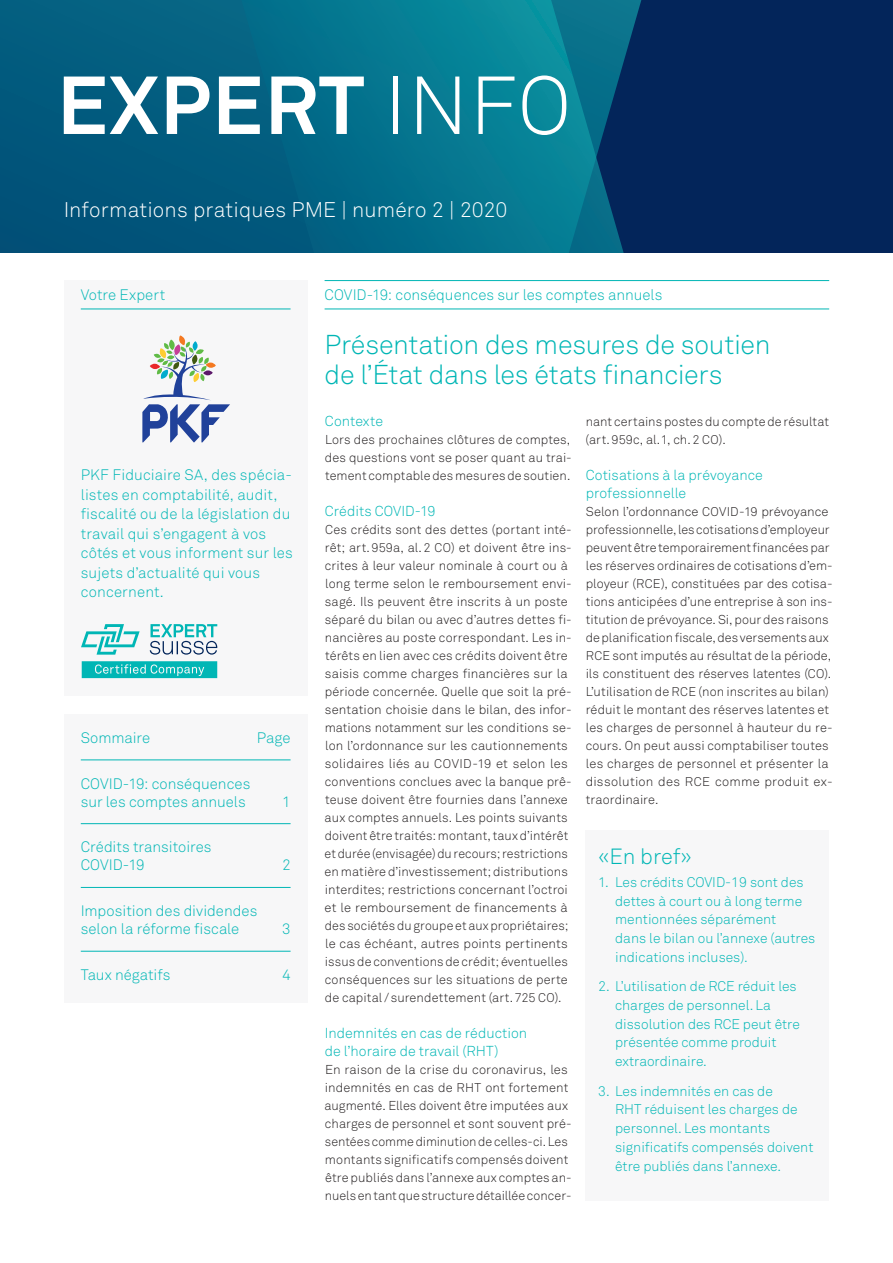
<style>
.page{position:relative;width:893px;height:1263px;background:#fff}
.page>*{position:absolute;margin:0;border:0;box-sizing:border-box;transform-origin:0 0}
.t1{font:700 81px "Akkurat Pro";letter-spacing:.02em;color:#fff}
.t2{font:27px/30px "Akkurat Light Pro";letter-spacing:-.015em;color:#00b6b5}
.t3{font:21.75px "Akkurat Light Pro";letter-spacing:-.005em;color:#00b6b5}
.t4{font:21px "Akkurat Light Pro";letter-spacing:.005em;color:#fff}
.t5{font:15px/19.5px "Akkurat Light Pro";letter-spacing:.005em;color:#00b6b5}
.t6{font:14.25px/18px "Akkurat Light Pro";color:#00b6b5}
.t7{font:13.8px/18.8px "Akkurat Light Pro";color:#00b6b5}
.t8{font:12.75px/18px "Akkurat Light Pro";letter-spacing:.005em;color:#231f20}
.s1{font-family:"Akkurat Light Pro";font-weight:400}
.s2{font-size:12.45px}
</style>
<div class="page">
<hr style="left:325px;top:280px;width:504px;height:1px;background:#00b6b5">
<hr style="left:325px;top:309px;width:504px;height:1px;background:#00b6b5">
<div style="left:585px;top:830px;width:244px;height:370px;background:#f7f7f8"></div>
<div style="left:64px;top:714px;width:244px;height:288px;background:#f7f7f8"></div>
<hr style="left:81px;top:759px;width:210px;height:1px;background:#00b6b5">
<hr style="left:81px;top:823px;width:210px;height:1px;background:#00b6b5">
<hr style="left:81px;top:887px;width:210px;height:1px;background:#00b6b5">
<hr style="left:81px;top:951px;width:210px;height:1px;background:#00b6b5">
<svg style="left:0;top:0;width:225px;height:253px;background:#02597d"></svg>
<svg style="left:225px;top:0;width:668px;height:253px;background:#045278"></svg>
<div style="left:64px;top:280px;width:244px;height:416px;background:#f7f7f8"></div>
<hr style="left:81px;top:309px;width:210px;height:1px;background:#00b6b5">
<svg style="left:142px;top:335px;width:88px;height:107px"></svg>
<svg style="left:150px;top:624px;width:67px;height:31px"></svg>
<svg style="left:81px;top:624px;width:59px;height:31px"></svg>
<svg style="left:82px;top:661px;width:135px;height:17px;background:#20bebd"></svg>
<h1 class="t1" style="left:57px;top:55px;width:515px">EXPERT <span class="s1">INFO</span></h1>
<h3 class="t4" style="left:64px;top:197px;width:445px">Informations pratiques PME | numéro 2 | 2020</h3>
<p class="t5" style="left:81px;top:285px;width:86px">Votre Expert</p>
<p class="t5" style="left:81px;top:465px;width:214px">PKF Fiduciaire SA, des spécia&shy;listes en comptabilité, audit, fiscalité ou de la législation du travail qui s’engagent à vos côtés et vous informent sur les sujets d’actualité qui vous concernent.</p>
<p class="t5" style="left:81px;top:728px;width:71px">Sommaire</p>
<p class="t5" style="left:257px;top:728px;width:35px">Page</p>
<p class="t5" style="left:81px;top:775px;width:171px;line-height:18px">COVID-19: conséquences sur les comptes annuels</p>
<p class="t5" style="left:282px;top:792px;width:10px">1</p>
<p class="t5" style="left:81px;top:838px;width:132px;line-height:18px">Crédits transitoires<br>COVID-19</p>
<p class="t5" style="left:81px;top:902px;width:178px;line-height:18px">Imposition des dividendes selon la réforme fiscale</p>
<p class="t5" style="left:282px;top:856px;width:10px">2</p>
<p class="t5" style="left:282px;top:919px;width:10px">3</p>
<p class="t5" style="left:81px;top:965px;width:91px">Taux négatifs</p>
<p class="t5" style="left:282px;top:965px;width:10px">4</p>
<p class="t5" style="left:325px;top:285px;width:339px">COVID-19: conséquences sur les comptes annuels</p>
<h2 class="t2" style="left:325px;top:330px;width:447px">Présentation des mesures de soutien de l’État dans les états financiers</h2>
<p class="t6" style="left:325px;top:412px;width:60px">Contexte</p>
<p class="t8" style="left:325px;top:431px;width:248px;text-align:justify">Lors des prochaines clôtures de comptes, des questions vont se poser quant au trai&shy;tement comptable des mesures de soutien.</p>
<p class="t6" style="left:325px;top:502px;width:112px">Crédits COVID-19</p>
<p class="t8" style="left:325px;top:521px;width:249px">Ces crédits sont des dettes (portant inté&shy;rêt; art.<span class="s2">959</span>a, al.<span class="s2">2 CO</span>) et doivent être ins&shy;crites à leur valeur nominale à court ou à long terme selon le remboursement envi&shy;sagé. Ils peuvent être inscrits à un poste séparé du bilan ou avec d’autres dettes fi&shy;nancières au poste correspondant. Les in&shy;térêts en lien avec ces crédits doivent être saisis comme charges financières sur la période concernée. Quelle que soit la pré&shy;sentation choisie dans le bilan, des infor&shy;mations notamment sur les conditions se&shy;lon l’ordonnance sur les cautionnements solidaires liés au <span class="s2">COVID</span>-<span class="s2">19</span> et selon les conventions conclues avec la banque prê&shy;teuse doivent être fournies dans l’annexe aux comptes annuels. Les points suivants doivent être traités: montant, taux d’intérêt et durée (envisagée) du recours; restrictions en matière d’investissement; distributions interdites; restrictions concernant l’octroi et le remboursement de financements à des sociétés du groupe et aux propriétaires; le cas échéant, autres points pertinents issus de conventions de crédit; éventuelles conséquences sur les situations de perte de capital/surendettement (art.<span class="s2">725 CO</span>).</p>
<p class="t6" style="left:325px;top:1024px;width:204px">Indemnités en cas de réduction de l’horaire de travail (RHT)</p>
<p class="t8" style="left:325px;top:1061px;width:249px">En raison de la crise du coronavirus, les indemnités en cas de <span class="s2">RHT</span> ont fortement augmenté. Elles doivent être imputées aux charges de personnel et sont souvent pré&shy;sentées comme diminution de celles-ci. Les montants significatifs compensés doivent être publiés dans l’annexe aux comptes an&shy;nuels en tant que structure détaillée concer-</p>
<p class="t8" style="left:586px;top:413px;width:245px">nant certains postes du compte de résultat (art.<span class="s2">959</span>c, al.<span class="s2">1</span>, ch.<span class="s2">2 CO</span>).</p>
<p class="t6" style="left:586px;top:466px;width:179px">Cotisations à la prévoyance professionnelle</p>
<p class="t8" style="left:586px;top:503px;width:248px">Selon l’ordonnance <span class="s2">COVID</span>-<span class="s2">19</span> prévoyance professionnelle, les cotisations d’employeur peuvent être temporairement financées par les réserves ordinaires de cotisations d’em&shy;ployeur (<span class="s2">RCE</span>), constituées par des cotisa&shy;tions anticipées d’une entreprise à son ins&shy;titution de prévoyance. Si, pour des raisons de planification fiscale, des versements aux <span class="s2">RCE</span> sont imputés au résultat de la période, ils constituent des réserves latentes (<span class="s2">CO</span>).<br>L’utilisation de <span class="s2">RCE</span> (non inscrites au bilan) réduit le montant des réserves latentes et les charges de personnel à hauteur du re&shy;cours. On peut aussi comptabiliser toutes les charges de personnel et présenter la dissolution des <span class="s2">RCE</span> comme produit ex&shy;traordinaire.</p>
<h3 class="t3" style="left:598px;top:843px;width:95px">«En bref»</h3>
<p class="t7" style="left:615px;top:873px;width:202px;text-indent:-17px">1. Les crédits COVID-19 sont des dettes à court ou à long terme mentionnées séparément<br>dans le bilan ou l’annexe (autres indications incluses).</p>
<p class="t7" style="left:615px;top:977px;width:186px;text-indent:-17px">2. L’utilisation de RCE réduit les charges de personnel. La dissolution des RCE peut être présentée comme produit extraordinaire.</p>
<p class="t7" style="left:615px;top:1082px;width:200px;text-indent:-17px">3. Les indemnités en cas de<br>RHT réduisent les charges de personnel. Les montants significatifs compensés doivent être publiés dans l’annexe.</p>
</div>
